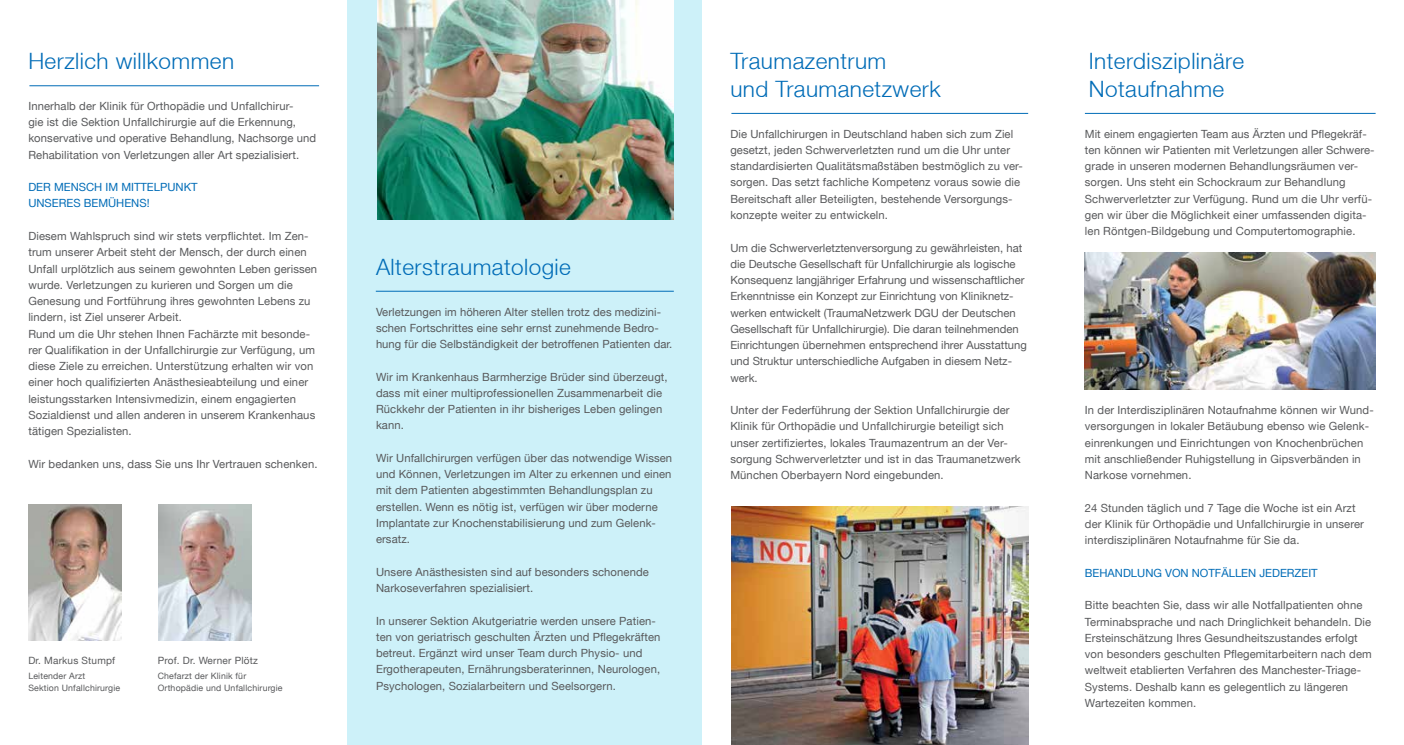
<style>
.page{position:relative;width:1404px;height:745px;background:#fff}
.page>*{position:absolute;margin:0;border:0;box-sizing:border-box;transform-origin:0 0}
.t1{font:300 22.5px/27.5px "Helvetica Neue LT";letter-spacing:.02em;color:#006cb7}
.t2{font:11.25px/16.2px "Helvetica Neue LT";letter-spacing:.01em;color:#58595b}
.t3{font:11.25px/16.2px "Helvetica Neue LT";color:#006cb7}
.t4{font:10px "Helvetica Neue LT";letter-spacing:.02em;color:#58595b}
.t5{font:8.75px/12.5px "Helvetica Neue LT";letter-spacing:.02em;color:#58595b}
</style>
<div class="page">
<div style="left:347px;top:0;width:355px;height:744px;background:#cdf1f9"></div>
<img style="left:1084px;top:252px;width:291px;height:137px">
<img style="left:377px;top:0;width:296px;height:219px">
<hr style="left:29px;top:85px;width:290px;height:1px;background:#006cb7">
<hr style="left:731px;top:113px;width:297px;height:1px;background:#006cb7">
<hr style="left:1084px;top:113px;width:291px;height:1px;background:#006cb7">
<img style="left:28px;top:504px;width:93px;height:136px">
<img style="left:158px;top:504px;width:93px;height:136px">
<hr style="left:376px;top:291px;width:297px;height:1px;background:#006cb7">
<img style="left:731px;top:506px;width:297px;height:238px">
<h1 class="t1" style="left:28px;top:47px;width:207px">Herzlich willkommen</h1>
<h1 class="t1" style="left:730px;top:47px;width:212px">Traumazentrum<br>und Traumanetzwerk</h1>
<h1 class="t1" style="left:1088px;top:47px;width:157px">Interdisziplinäre<br>Notaufnahme</h1>
<p class="t2" style="left:28px;top:97px;width:289px">Innerhalb der Klinik für Orthopädie und Unfallchirur-<br>gie ist die Sektion Unfallchirurgie auf die Erkennung, konservative und operative Behandlung, Nachsorge und Rehabilitation von Verletzungen aller Art spezialisiert.</p>
<p class="t3" style="left:28px;top:179px;width:171px">DER MENSCH IM MITTELPUNKT<br>UNSERES BEMÜHENS!</p>
<p class="t2" style="left:28px;top:227px;width:290px">Diesem Wahlspruch sind wir stets verpflichtet. Im Zen&shy;trum unserer Arbeit steht der Mensch, der durch einen Unfall urplötzlich aus seinem gewohnten Leben gerissen wurde. Verletzungen zu kurieren und Sorgen um die Genesung und Fortführung ihres gewohnten Lebens zu lindern, ist Ziel unserer Arbeit.<br>Rund um die Uhr stehen Ihnen Fachärzte mit besonde&shy;rer Qualifikation in der Unfallchirurgie zur Verfügung, um diese Ziele zu erreichen. Unterstützung erhalten wir von einer hoch qualifizierten Anästhesieabteilung und einer leistungsstarken Intensivmedizin, einem engagierten Sozialdienst und allen anderen in unserem Krankenhaus tätigen Spezialisten.</p>
<p class="t2" style="left:28px;top:455px;width:290px">Wir bedanken uns, dass Sie uns Ihr Vertrauen schenken.</p>
<p class="t4" style="left:28px;top:653px;width:88px">Dr. Markus Stumpf</p>
<p class="t5" style="left:28px;top:668px;width:93px">Leitender Arzt<br>Sektion Unfallchirurgie</p>
<p class="t4" style="left:158px;top:653px;width:102px">Prof. Dr. Werner Plötz</p>
<p class="t5" style="left:158px;top:668px;width:126px">Chefarzt der Klinik für<br>Orthopädie und Unfallchirurgie</p>
<h1 class="t1" style="left:376px;top:252px;width:196px">Alterstraumatologie</h1>
<p class="t2" style="left:376px;top:303px;width:298px">Verletzungen im höheren Alter stellen trotz des medizini&shy;schen Fortschrittes eine sehr ernst zunehmende Bedro&shy;hung für die Selbständigkeit der betroffenen Patienten dar.</p>
<p class="t2" style="left:376px;top:368px;width:293px">Wir im Krankenhaus Barmherzige Brüder sind überzeugt, dass mit einer multiprofessionellen Zusammenarbeit die Rückkehr der Patienten in ihr bisheriges Leben gelingen kann.</p>
<p class="t2" style="left:376px;top:449px;width:298px">Wir Unfallchirurgen verfügen über das notwendige Wissen und Können, Verletzungen im Alter zu erkennen und einen mit dem Patienten abgestimmten Behandlungsplan zu erstellen. Wenn es nötig ist, verfügen wir über moderne Implantate zur Knochenstabilisierung und zum Gelenk&shy;ersatz.</p>
<p class="t2" style="left:376px;top:563px;width:274px">Unsere Anästhesisten sind auf besonders schonende<br>Narkoseverfahren spezialisiert.</p>
<p class="t2" style="left:376px;top:612px;width:286px">In unserer Sektion Akutgeriatrie werden unsere Patien&shy;ten von geriatrisch geschulten Ärzten und Pflegekräften betreut. Ergänzt wird unser Team durch Physio- und Ergotherapeuten, Ernährungsberaterinnen, Neurologen, Psychologen, Sozialarbeitern und Seelsorgern.</p>
<p class="t2" style="left:730px;top:125px;width:294px">Die Unfallchirurgen in Deutschland haben sich zum Ziel gesetzt, jeden Schwerverletzten rund um die Uhr unter standardisierten Qualitätsmaßstäben bestmöglich zu ver&shy;sorgen. Das setzt fachliche Kompetenz voraus sowie die Bereitschaft aller Beteiligten, bestehende Versorgungs&shy;konzepte weiter zu entwickeln.</p>
<p class="t2" style="left:730px;top:239px;width:298px">Um die Schwerverletztenversorgung zu gewährleisten, hat die Deutsche Gesellschaft für Unfallchirurgie als logische Konsequenz langjähriger Erfahrung und wissenschaftlicher Erkenntnisse ein Konzept zur Einrichtung von Kliniknetz&shy;werken entwickelt (TraumaNetzwerk DGU der Deutschen Gesellschaft für Unfallchirurgie). Die daran teilnehmenden Einrichtungen übernehmen entsprechend ihrer Ausstattung und Struktur unterschiedliche Aufgaben in diesem Netz&shy;werk.</p>
<p class="t2" style="left:730px;top:401px;width:292px">Unter der Federführung der Sektion Unfallchirurgie der Klinik für Orthopädie und Unfallchirurgie beteiligt sich unser zertifiziertes, lokales Traumazentrum an der Ver&shy;sorgung Schwerverletzter und ist in das Traumanetzwerk München Oberbayern Nord eingebunden.</p>
<p class="t2" style="left:1084px;top:125px;width:291px">Mit einem engagierten Team aus Ärzten und Pflegekräf&shy;ten können wir Patienten mit Verletzungen aller Schwere&shy;grade in unseren modernen Behandlungsräumen ver&shy;sorgen. Uns steht ein Schockraum zur Behandlung Schwerverletzter zur Verfügung. Rund um die Uhr verfü&shy;gen wir über die Möglichkeit einer umfassenden digita&shy;len Röntgen-Bildgebung und Computertomographie.</p>
<p class="t2" style="left:1084px;top:401px;width:290px">In der Interdisziplinären Notaufnahme können wir Wund&shy;versorgungen in lokaler Betäubung ebenso wie Gelenk&shy;einrenkungen und Einrichtungen von Knochenbrüchen mit anschließender Ruhigstellung in Gipsverbänden in Narkose vornehmen.</p>
<p class="t2" style="left:1084px;top:499px;width:280px">24 Stunden täglich und 7 Tage die Woche ist ein Arzt der Klinik für Orthopädie und Unfallchirurgie in unserer interdisziplinären Notaufnahme für Sie da.</p>
<p class="t3" style="left:1084px;top:564px;width:234px">BEHANDLUNG VON NOTFÄLLEN JEDERZEIT</p>
<p class="t2" style="left:1084px;top:596px;width:288px">Bitte beachten Sie, dass wir alle Notfallpatienten ohne Terminabsprache und nach Dringlichkeit behandeln. Die Ersteinschätzung Ihres Gesundheitszustandes erfolgt von besonders geschulten Pflegemitarbeitern nach dem weltweit etablierten Verfahren des Manchester-Triage-Systems. Deshalb kann es gelegentlich zu längeren Wartezeiten kommen.</p>
</div>
